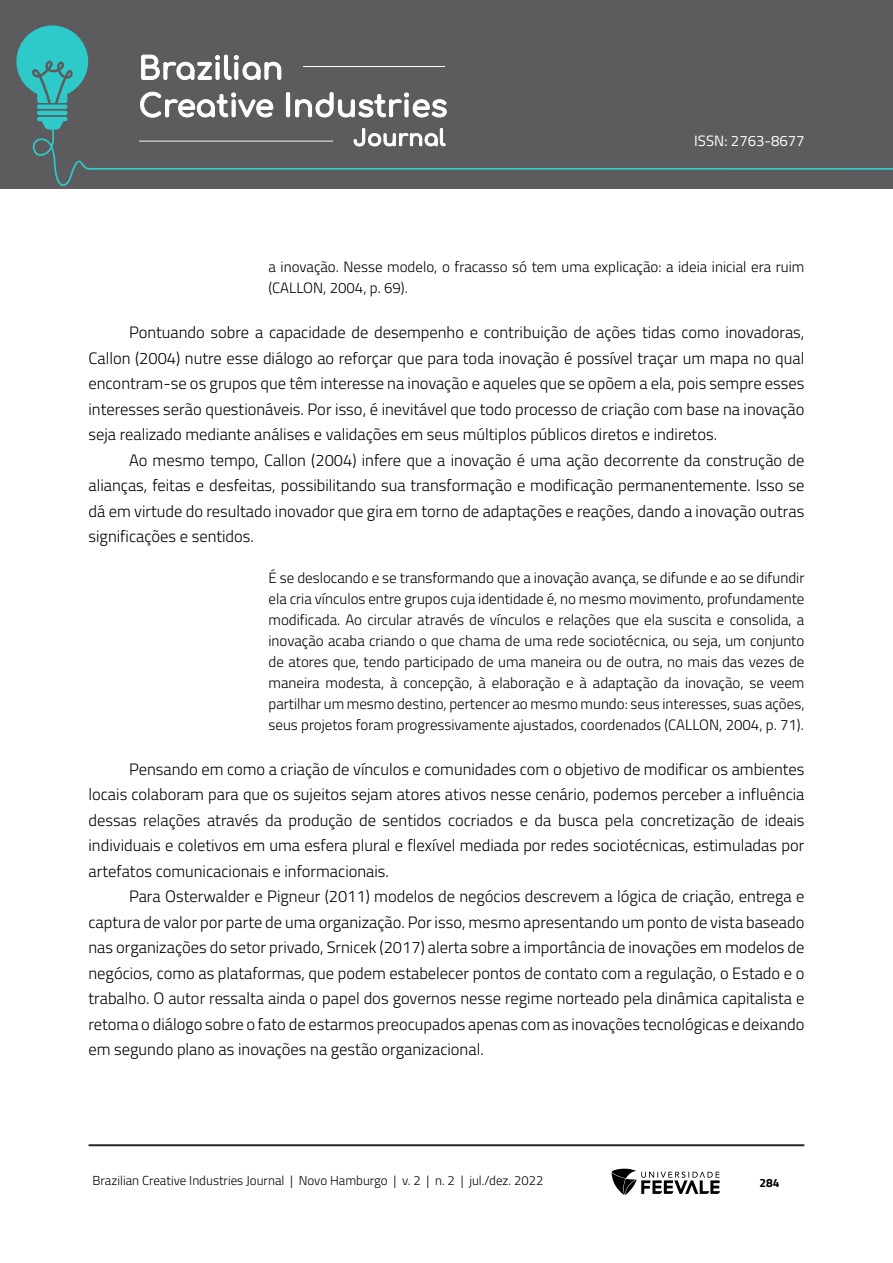
<style>
.page{position:relative;width:893px;height:1263px;background:#fff}
.page>*{position:absolute;margin:0;border:0;box-sizing:border-box;transform-origin:0 0}
.Corpo_de_texto{font:300 16.5px/25.5px "Titillium Web";color:#000;text-align:justify}
.Citação{font:300 15px/21px "Titillium Web";color:#000}
.t1{font:15px "Titillium Web";color:#fff}
.t2{font:300 13.05px "Titillium Web";color:#000}
.t3{font:700 12px "Titillium Web";color:#000}
</style>
<div class="page">
<div style="left:0;top:0;width:893px;height:188px;background:#5c5c5e"></div>
<hr style="left:37px;top:111px;width:30px;height:4px;background:#2ec9c9;border-radius:2px">
<svg style="left:37px;top:117px;width:30px;height:11px"></svg>
<hr style="left:37px;top:105px;width:30px;height:4px;background:#2ec9c9;border-radius:2px">
<svg style="left:16px;top:26px;width:72px;height:77px"></svg>
<svg style="left:32px;top:128px;width:861px;height:58px"></svg>
<hr style="left:89px;top:1144px;width:715px;height:2px;background:#282828">
<svg style="left:611px;top:1169px;width:109px;height:26px"></svg>
<svg style="left:141px;top:54px;width:141px;height:26px"></svg>
<svg style="left:140px;top:91px;width:134px;height:27px"></svg>
<svg style="left:285px;top:92px;width:162px;height:26px"></svg>
<svg style="left:353px;top:127px;width:93px;height:20px"></svg>
<hr style="left:303px;top:66px;width:142px;height:1px;background:#fff">
<hr style="left:139px;top:141px;width:194px;height:1px;background:#fff">
<p class="t1" style="left:694px;top:130px;width:112px">ISSN: 2763-8677</p>
<p class="Citação" style="left:268px;top:256px;width:537px">a inovação. Nesse modelo, o fracasso só tem uma explicação: a ideia inicial era ruim (CALLON, 2004, p. 69).</p>
<p class="Corpo_de_texto" style="left:88px;top:319px;width:717px;text-indent:40px">Pontuando sobre a capacidade de desempenho e contribuição de ações tidas como inovadoras, Callon (2004) nutre esse diálogo ao reforçar que para toda inovação é possível traçar um mapa no qual encontram-se os grupos que têm interesse na inovação e aqueles que se opõem a ela, pois sempre esses interesses serão questionáveis. Por isso, é inevitável que todo processo de criação com base na inovação seja realizado mediante análises e validações em seus múltiplos públicos diretos e indiretos.</p>
<p class="Corpo_de_texto" style="left:88px;top:446px;width:717px;text-indent:40px">Ao mesmo tempo, Callon (2004) infere que a inovação é uma ação decorrente da construção de alianças, feitas e desfeitas, possibilitando sua transformação e modificação permanentemente. Isso se dá em virtude do resultado inovador que gira em torno de adaptações e reações, dando a inovação outras significações e sentidos.</p>
<p class="Citação" style="left:268px;top:566px;width:537px;text-align:justify">É se deslocando e se transformando que a inovação avança, se difunde e ao se difundir ela cria vínculos entre grupos cuja identidade é, no mesmo movimento, profundamente modificada. Ao circular através de vínculos e relações que ela suscita e consolida, a inovação acaba criando o que chama de uma rede sociotécnica, ou seja, um conjunto de atores que, tendo participado de uma maneira ou de outra, no mais das vezes de maneira modesta, à concepção, à elaboração e à adaptação da inovação, se veem partilhar um mesmo destino, pertencer ao mesmo mundo: seus interesses, suas ações, seus projetos foram progressivamente ajustados, coordenados (CALLON, 2004, p. 71).</p>
<p class="Corpo_de_texto" style="left:88px;top:755px;width:717px;text-indent:40px">Pensando em como a criação de vínculos e comunidades com o objetivo de modificar os ambientes locais colaboram para que os sujeitos sejam atores ativos nesse cenário, podemos perceber a influência dessas relações através da produção de sentidos cocriados e da busca pela concretização de ideais individuais e coletivos em uma esfera plural e flexível mediada por redes sociotécnicas, estimuladas por artefatos comunicacionais e informacionais.</p>
<p class="Corpo_de_texto" style="left:88px;top:883px;width:717px;text-indent:40px">Para Osterwalder e Pigneur (2011) modelos de negócios descrevem a lógica de criação, entrega e captura de valor por parte de uma organização. Por isso, mesmo apresentando um ponto de vista baseado nas organizações do setor privado, Srnicek (2017) alerta sobre a importância de inovações em modelos de negócios, como as plataformas, que podem estabelecer pontos de contato com a regulação, o Estado e o trabalho. O autor ressalta ainda o papel dos governos nesse regime norteado pela dinâmica capitalista e retoma o diálogo sobre o fato de estarmos preocupados apenas com as inovações tecnológicas e deixando em segundo plano as inovações na gestão organizacional.</p>
<p class="t2" style="left:92px;top:1171px;width:452px">Brazilian Creative Industries Journal | Novo Hamburgo | v. 2 | n. 2 | jul./dez. 2022</p>
<p class="t3" style="left:759px;top:1174px;width:22px">284</p>
</div>
